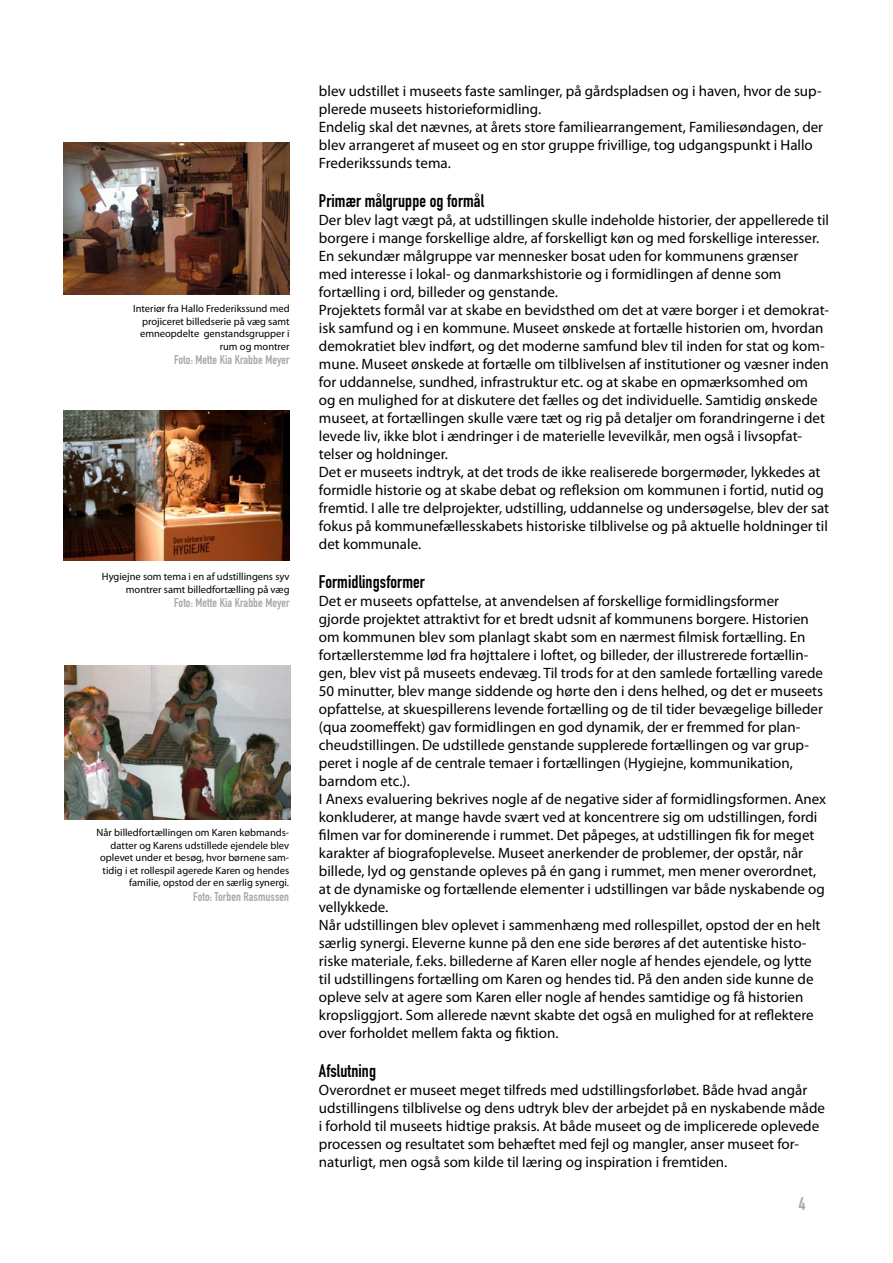
<style>
.page{position:relative;width:893px;height:1263px;background:#fff}
.page>*{position:absolute;margin:0;border:0;box-sizing:border-box;transform-origin:0 0}
.t1{font:18px "DIN Engschrift";letter-spacing:.005em;color:#000}
.t2{font:18px "DIN Engschrift";color:#a7a9ac}
.t3{font:15px/18px "Myriad Pro";color:#000}
.t4{font:12.45px "DIN Engschrift";letter-spacing:.005em;color:#a7a9ac}
.t5{font:10.5px/12.5px "Myriad Pro";color:#000;text-align:right}
</style>
<div class="page">
<img style="left:64px;top:142px;width:226px;height:152px">
<img style="left:64px;top:410px;width:226px;height:151px">
<img style="left:64px;top:666px;width:226px;height:153px">
<p class="t5" style="left:133px;top:302px;width:158px">Interiør fra Hallo Frederikssund med projiceret billedserie på væg samt emneopdelte genstandsgrupper i rum og montrer</p>
<p class="t4" style="left:174px;top:353px;width:117px">Foto: Mette Kia Krabbe Meyer</p>
<p class="t5" style="left:102px;top:570px;width:189px">Hygiejne som tema i en af udstillingens syv montrer samt billedfortælling på væg</p>
<p class="t4" style="left:174px;top:596px;width:117px">Foto: Mette Kia Krabbe Meyer</p>
<p class="t5" style="left:97px;top:826px;width:194px">Når billedfortællingen om Karen købmands&shy;datter og Karens udstillede ejendele blev oplevet under et besøg, hvor børnene sam&shy;tidig i et rollespil agerede Karen og hendes familie, opstod der en særlig synergi.</p>
<p class="t4" style="left:193px;top:889px;width:97px">Foto: Torben Rasmussen</p>
<p class="t3" style="left:319px;top:82px;width:506px">blev udstillet i museets faste samlinger, på gårdspladsen og i haven, hvor de sup&shy;plerede museets historieformidling.<br>Endelig skal det nævnes, at årets store familiearrangement, Familiesøndagen, der blev arrangeret af museet og en stor gruppe frivillige, tog udgangspunkt i Hallo Frederikssunds tema.</p>
<p class="t1" style="left:319px;top:190px;width:167px">Primær målgruppe og formål</p>
<p class="t3" style="left:319px;top:211px;width:512px">Der blev lagt vægt på, at udstillingen skulle indeholde historier, der appellerede til borgere i mange forskellige aldre, af forskelligt køn og med forskellige interesser.<br>En sekundær målgruppe var mennesker bosat uden for kommunens grænser med interesse i lokal- og danmarkshistorie og i formidlingen af denne som fortælling i ord, billeder og genstande.<br>Projektets formål var at skabe en bevidsthed om det at være borger i et demokrat&shy;isk samfund og i en kommune. Museet ønskede at fortælle historien om, hvordan demokratiet blev indført, og det moderne samfund blev til inden for stat og kom&shy;mune. Museet ønskede at fortælle om tilblivelsen af institutioner og væsner inden for uddannelse, sundhed, infrastruktur etc. og at skabe en opmærksomhed om<br>og en mulighed for at diskutere det fælles og det individuelle. Samtidig ønskede museet, at fortællingen skulle være tæt og rig på detaljer om forandringerne i det levede liv, ikke blot i ændringer i de materielle levevilkår, men også i livsopfat&shy;telser og holdninger.<br>Det er museets indtryk, at det trods de ikke realiserede borgermøder, lykkedes at formidle historie og at skabe debat og refleksion om kommunen i fortid, nutid og fremtid. I alle tre delprojekter, udstilling, uddannelse og undersøgelse, blev der sat fokus på kommunefællesskabets historiske tilblivelse og på aktuelle holdninger til det kommunale.</p>
<p class="t1" style="left:319px;top:571px;width:108px">Formidlingsformer</p>
<p class="t3" style="left:319px;top:592px;width:509px">Det er museets opfattelse, at anvendelsen af forskellige formidlingsformer<br>gjorde projektet attraktivt for et bredt udsnit af kommunens borgere. Historien om kommunen blev som planlagt skabt som en nærmest filmisk fortælling. En fortællerstemme lød fra højttalere i loftet, og billeder, der illustrerede fortællin&shy;gen, blev vist på museets endevæg. Til trods for at den samlede fortælling varede 50 minutter, blev mange siddende og hørte den i dens helhed, og det er museets opfattelse, at skuespillerens levende fortælling og de til tider bevægelige billeder (qua zoomeffekt) gav formidlingen en god dynamik, der er fremmed for plan&shy;cheudstillingen. De udstillede genstande supplerede fortællingen og var grup&shy;peret i nogle af de centrale temaer i fortællingen (Hygiejne, kommunikation, barndom etc.).<br>I Anexs evaluering bekrives nogle af de negative sider af formidlingsformen. Anex konkluderer, at mange havde svært ved at koncentrere sig om udstillingen, fordi filmen var for dominerende i rummet. Det påpeges, at udstillingen fik for meget karakter af biografoplevelse. Museet anerkender de problemer, der opstår, når billede, lyd og genstande opleves på én gang i rummet, men mener overordnet, at de dynamiske og fortællende elementer i udstillingen var både nyskabende og vellykkede.<br>Når udstillingen blev oplevet i sammenhæng med rollespillet, opstod der en helt særlig synergi. Eleverne kunne på den ene side berøres af det autentiske histo&shy;riske materiale, f.eks. billederne af Karen eller nogle af hendes ejendele, og lytte til udstillingens fortælling om Karen og hendes tid. På den anden side kunne de opleve selv at agere som Karen eller nogle af hendes samtidige og få historien kropsliggjort. Som allerede nævnt skabte det også en mulighed for at reflektere over forholdet mellem fakta og fiktion.</p>
<p class="t1" style="left:319px;top:1060px;width:59px">Afslutning</p>
<p class="t3" style="left:319px;top:1081px;width:508px">Overordnet er museet meget tilfreds med udstillingsforløbet. Både hvad angår udstillingens tilblivelse og dens udtryk blev der arbejdet på en nyskabende måde i forhold til museets hidtige praksis. At både museet og de implicerede oplevede processen og resultatet som behæftet med fejl og mangler, anser museet for&shy;naturligt, men også som kilde til læring og inspiration i fremtiden.</p>
<p class="t2" style="left:799px;top:1193px;width:8px">4</p>
</div>
